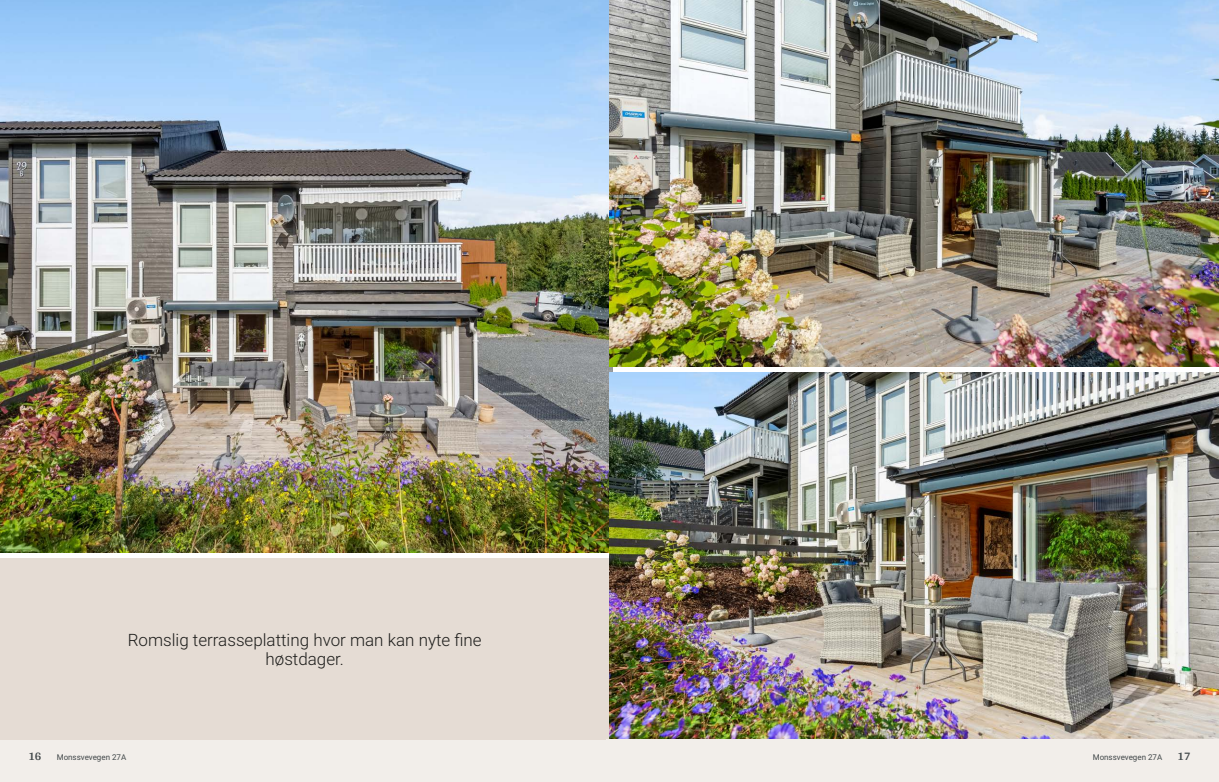
<style>
.page{position:relative;width:1219px;height:782px;background:#fff}
.page>*{position:absolute;margin:0;border:0;box-sizing:border-box;transform-origin:0 0}
.t1{font:300 17px/19px "Roboto";color:#1d1d1b;text-align:center}
.t2{font:700 12px "Arya";color:#414749}
.t3{font:8px "Roboto";color:#414749}
</style>
<div class="page">
<img style="left:0;top:0;width:612px;height:552px">
<div style="left:0;top:739px;width:612px;height:42px;background:#f2eeea"></div>
<div style="left:0;top:558px;width:612px;height:181px;background:#e5dcd4"></div>
<img style="left:609px;top:0;width:610px;height:367px">
<img style="left:609px;top:372px;width:610px;height:367px">
<div style="left:607px;top:739px;width:612px;height:42px;background:#f2eeea"></div>
<p class="t1" style="left:128px;top:629px;width:355px">Romslig terrasseplatting hvor man kan nyte fine høstdager.</p>
<p class="t2" style="left:28px;top:749px;width:15px">16</p>
<p class="t3" style="left:57px;top:751px;width:71px">Monssvevegen 27A</p>
<p class="t3" style="left:1093px;top:751px;width:71px">Monssvevegen 27A</p>
<p class="t2" style="left:1177px;top:749px;width:15px">17</p>
</div>
